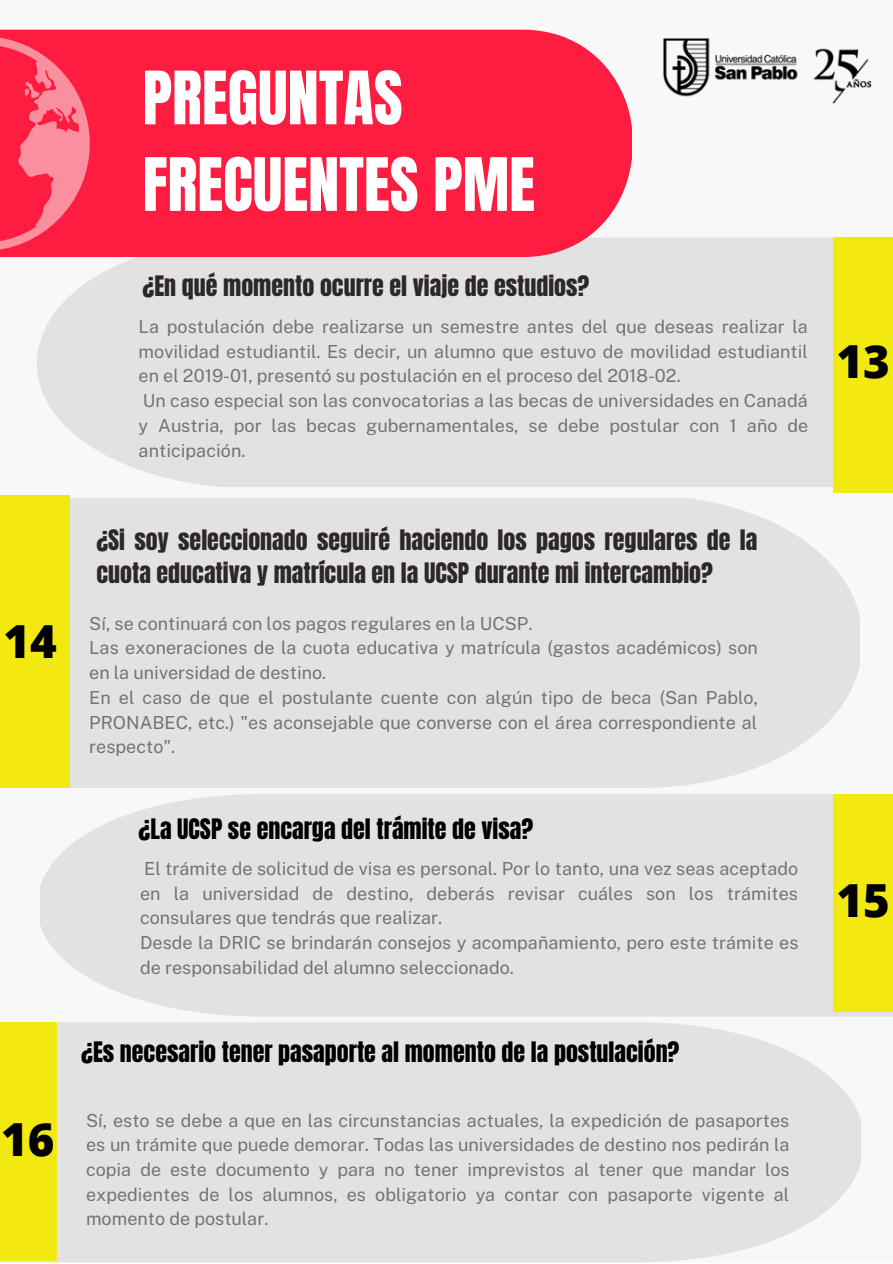
<style>
.page{position:relative;width:893px;height:1264px;background:#fff}
.page>*{position:absolute;margin:0;border:0;box-sizing:border-box;transform-origin:0 0}
.t1{font:62.4px/86.6px "Anton";color:#fff}
.t2{font:800 45.6px "Open Sans";color:#000}
.t3{font:24px/32.5px "Anton";color:#2d272b}
.t4{font:24px "Anton";color:#000}
.t5{font:18px/24.8px "Public Sans";color:#737373}
</style>
<div class="page">
<div style="left:0;top:0;width:892px;height:1262px;background:#f8f8f8"></div>
<div style="left:37px;top:237px;width:796px;height:250px;background:#e2e2e2"></div>
<div style="left:0;top:498px;width:859px;height:290px;background:#e2e2e2"></div>
<div style="left:40px;top:794px;width:852px;height:222px;background:#e2e2e2"></div>
<div style="left:0;top:1022px;width:861px;height:240px;background:#e2e2e2"></div>
<div style="left:833px;top:237px;width:59px;height:255px;background:#f1e90f"></div>
<div style="left:833px;top:794px;width:59px;height:217px;background:#f1e90f"></div>
<div style="left:0;top:494px;width:70px;height:293px;background:#f1e90f"></div>
<div style="left:0;top:1022px;width:57px;height:238px;background:#f1e90f"></div>
<div style="left:0;top:30px;width:631px;height:227px;background:#fe1c40"></div>
<svg style="left:0;top:36px;width:90px;height:215px;background:#fc4764"></svg>
<img style="left:663px;top:38px;width:208px;height:66px">
<h1 class="t1" style="left:143px;top:56px;width:394px">PREGUNTAS<br>FRECUENTES PME</h1>
<h3 class="t3" style="left:143px;top:270px;width:448px">¿En qué momento ocurre el viaje de estudios?</h3>
<p class="t5" style="left:139px;top:314px;width:671px">La postulación debe realizarse un semestre antes del que deseas realizar la movilidad estudiantil. Es decir, un alumno que estuvo de movilidad estudiantil en el 2019-01, presentó su postulación en el proceso del 2018-02.<br>Un caso especial son las convocatorias a las becas de universidades en Canadá y Austria, por las becas gubernamentales, se debe postular con 1 año de anticipación.</p>
<h2 class="t2" style="left:4px;top:609px;width:55px">14</h2>
<h2 class="t2" style="left:1px;top:1107px;width:55px">16</h2>
<h3 class="t3" style="left:96px;top:524px;width:662px">¿Si soy seleccionado seguiré haciendo los pagos regulares de la cuota educativa y matrícula en la UCSP durante mi intercambio?</h3>
<p class="t5" style="left:89px;top:610px;width:670px">Sí, se continuará con los pagos regulares en la UCSP.<br>Las exoneraciones de la cuota educativa y matrícula (gastos académicos) son en la universidad de destino.<br>En el caso de que el postulante cuente con algún tipo de beca (San Pablo, PRONABEC, etc.) "es aconsejable que converse con el área correspondiente al respecto".</p>
<h3 class="t4" style="left:139px;top:811px;width:396px">¿La UCSP se encarga del trámite de visa?</h3>
<p class="t5" style="left:140px;top:855px;width:660px">El trámite de solicitud de visa es personal. Por lo tanto, una vez seas aceptado en la universidad de destino, deberás revisar cuáles son los trámites consulares que tendrás que realizar.<br>Desde la DRIC se brindarán consejos y acompañamiento, pero este trámite es de responsabilidad del alumno seleccionado.</p>
<h3 class="t4" style="left:81px;top:1034px;width:599px">¿Es necesario tener pasaporte al momento de la postulación?</h3>
<p class="t5" style="left:86px;top:1107px;width:705px;text-align:justify">Sí, esto se debe a que en las circunstancias actuales, la expedición de pasaportes es un trámite que puede demorar. Todas las universidades de destino nos pedirán la copia de este documento y para no tener imprevistos al tener que mandar los expedientes de los alumnos, es obligatorio ya contar con pasaporte vigente al momento de postular.</p>
<h2 class="t2" style="left:836px;top:329px;width:55px">13</h2>
<h2 class="t2" style="left:836px;top:868px;width:55px">15</h2>
</div>
